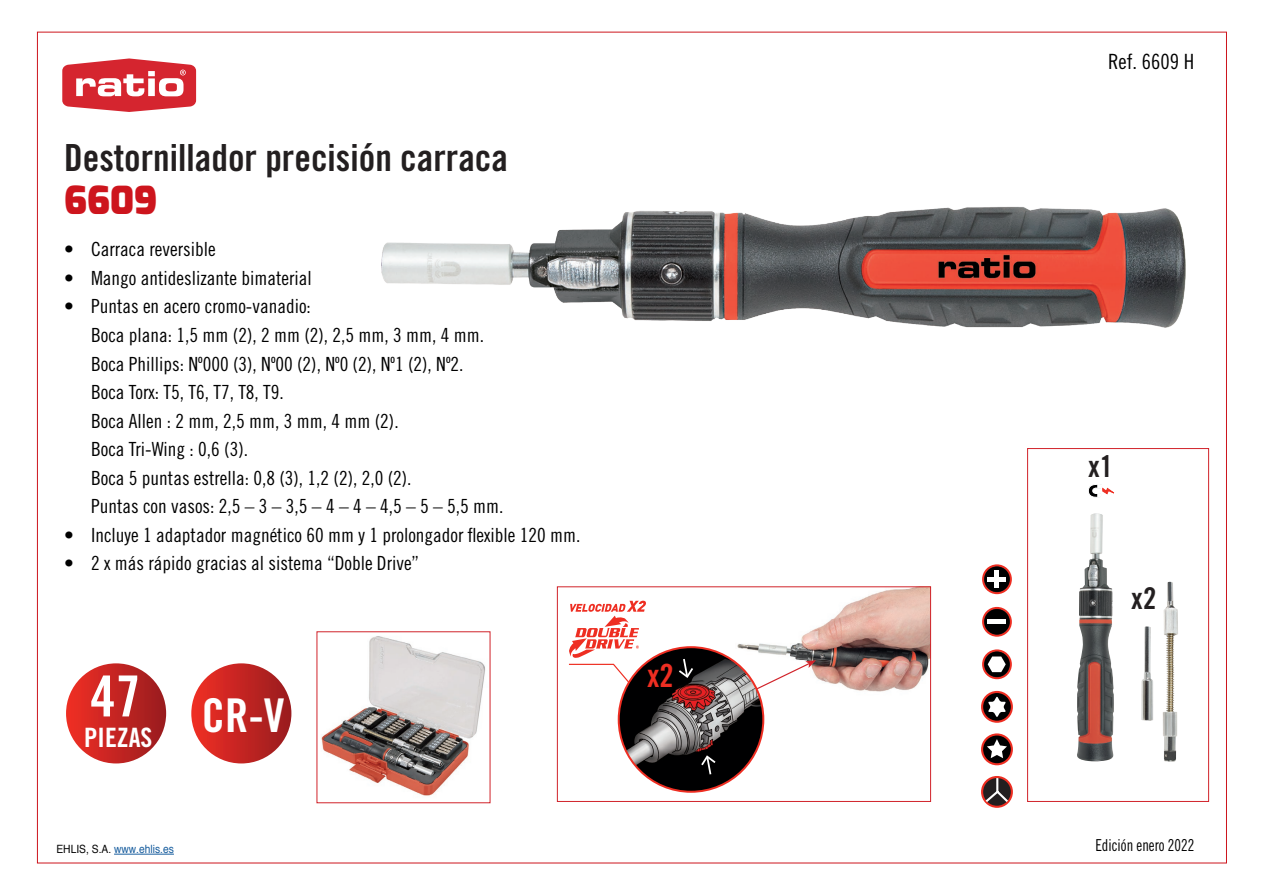
<style>
.page{position:relative;width:1263px;height:893px;background:#fff}
.page>*{position:absolute;margin:0;border:0;box-sizing:border-box;transform-origin:0 0}
.t1{font:56.7px "Trade Gothic LT Std Bd Cn 20";color:#fff}
.t2{font:900 38.7px "Exo";color:#cd151d}
.t3{font:37.35px "Trade Gothic LT Std Bd Cn 20";color:#231f20}
.t4{font:31.95px "Trade Gothic LT Std Bd Cn 20";color:#ee2e22}
.t5{font:30px "Trade Gothic LT Std Bd Cn 20";color:#231f20}
.t6{font:26.7px "Trade Gothic LT Std Bd Cn 20";color:#fff}
.t7{font:21px "Trade Gothic LT Std Cn 18";color:#000}
.t8{font:19.5px/28.5px "Trade Gothic LT Std Cn 18";color:#000}
.t9{font:16.5px "Trade Gothic LT Std Cn 18";color:#000;scale:.9 1}
.t10{font:11.4px "Helvetica";color:#175d9e;scale:.9 1}
.s1{color:#000}
</style>
<div class="page">
<hr style="left:114px;top:854px;width:60px;height:1px;background:#175d9e">
<svg style="left:62px;top:58px;width:134px;height:54px"></svg>
<img style="left:381px;top:206px;width:805px;height:122px">
<img style="left:321px;top:636px;width:164px;height:160px">
<div style="left:66px;top:663px;width:100px;height:100px;background:linear-gradient(to right,#f13026,#9a1c1f);border-radius:50px"></div>
<div style="left:191px;top:663px;width:100px;height:100px;background:linear-gradient(to right,#f13329,#9a1a1d);border-radius:50px"></div>
<img style="left:1162px;top:582px;width:15px;height:180px">
<img style="left:1077px;top:513px;width:37px;height:249px">
<svg style="left:1088px;top:484px;width:26px;height:14px"></svg>
<div style="left:1027px;top:448px;width:182px;height:354px;border:1px solid #d1232a"></div>
<img style="left:712px;top:588px;width:217px;height:179px">
<div style="left:557px;top:586px;width:374px;height:216px;border:1px solid #d1232a"></div>
<img style="left:619px;top:647px;width:144px;height:145px;border-radius:72px">
<svg style="left:679px;top:657px;width:14px;height:21px"></svg>
<svg style="left:701px;top:755px;width:14px;height:21px"></svg>
<svg style="left:569px;top:601px;width:77px;height:83px"></svg>
<svg style="left:755px;top:660px;width:61px;height:30px"></svg>
<svg style="left:982px;top:564px;width:30px;height:30px"></svg>
<svg style="left:984px;top:566px;width:26px;height:26px"></svg>
<div style="left:984px;top:567px;width:25px;height:25px;background:#000001;border-radius:50%"></div>
<div style="left:988px;top:577px;width:18px;height:5px;background:#fff"></div>
<hr style="left:995px;top:570px;width:4px;height:18px;background:#fff">
<svg style="left:982px;top:607px;width:30px;height:30px"></svg>
<svg style="left:984px;top:609px;width:26px;height:26px"></svg>
<div style="left:984px;top:609px;width:25px;height:25px;background:#000001;border-radius:50%"></div>
<div style="left:988px;top:619px;width:18px;height:5px;background:#fff"></div>
<svg style="left:982px;top:649px;width:30px;height:30px"></svg>
<svg style="left:984px;top:651px;width:26px;height:26px"></svg>
<div style="left:984px;top:652px;width:25px;height:25px;background:#000001;border-radius:50%"></div>
<svg style="left:988px;top:656px;width:18px;height:16px"></svg>
<svg style="left:982px;top:692px;width:30px;height:30px"></svg>
<div style="left:981px;top:691px;width:32px;height:32px;border:2px solid #ee2e22;border-radius:50%"></div>
<svg style="left:988px;top:697px;width:18px;height:20px"></svg>
<svg style="left:982px;top:734px;width:30px;height:30px"></svg>
<div style="left:981px;top:733px;width:32px;height:32px;border:2px solid #ee2e22;border-radius:50%"></div>
<svg style="left:987px;top:739px;width:20px;height:19px"></svg>
<svg style="left:982px;top:777px;width:30px;height:30px"></svg>
<div style="left:981px;top:776px;width:32px;height:32px;border:2px solid #ee2e22;border-radius:50%"></div>
<svg style="left:983px;top:776px;width:27px;height:28px"></svg>
<h3 class="t3" style="left:64px;top:135px;width:446px">Destornillador precisión carraca</h3>
<h2 class="t2" style="left:64px;top:175px;width:95px">6609</h2>
<p class="t8" style="left:64px;top:235px;width:153px">• Carraca reversible</p>
<p class="t8" style="left:64px;top:264px;width:249px">• Mango antideslizante bimaterial</p>
<p class="t8" style="left:91px;top:292px;width:414px;text-indent:-27px">• Puntas en acero cromo-vanadio:<br>Boca plana: 1,5 mm (2), 2 mm (2), 2,5 mm, 3 mm, 4 mm.<br>Boca Phillips: Nº000 (3), Nº00 (2), Nº0 (2), Nº1 (2), Nº2.<br>Boca Torx: T5, T6, T7, T8, T9.<br>Boca Allen : 2 mm, 2,5 mm, 3 mm, 4 mm (2).<br>Boca Tri-Wing : 0,6 (3).<br>Boca 5 puntas estrella: 0,8 (3), 1,2 (2), 2,0 (2).<br>Puntas con vasos: 2,5 – 3 – 3,5 – 4 – 4 – 4,5 – 5 – 5,5 mm.</p>
<p class="t8" style="left:64px;top:520px;width:518px">• Incluye 1 adaptador magnético 60 mm y 1 prolongador flexible 120 mm.</p>
<p class="t8" style="left:64px;top:549px;width:357px">• 2 x más rápido gracias al sistema “Doble Drive”</p>
<h1 class="t1" style="left:90px;top:662px;width:52px">47</h1>
<h3 class="t6" style="left:84px;top:721px;width:202px">PIEZAS <sup>CR-V</sup></h3>
<h3 class="t4" style="left:647px;top:656px;width:28px">x2</h3>
<p class="t7" style="left:1108px;top:49px;width:88px">Ref. 6609 H</p>
<h3 class="t5" style="left:1088px;top:448px;width:26px">x1</h3>
<h3 class="t5" style="left:1131px;top:580px;width:26px">x2</h3>
<p class="t10" style="left:56px;top:840px;width:132px"><span class="s1">EHLIS, S.A.</span> www.ehlis.es</p>
<p class="t9" style="left:1095px;top:835px;width:111px">Edición enero 2022</p>
</div>
